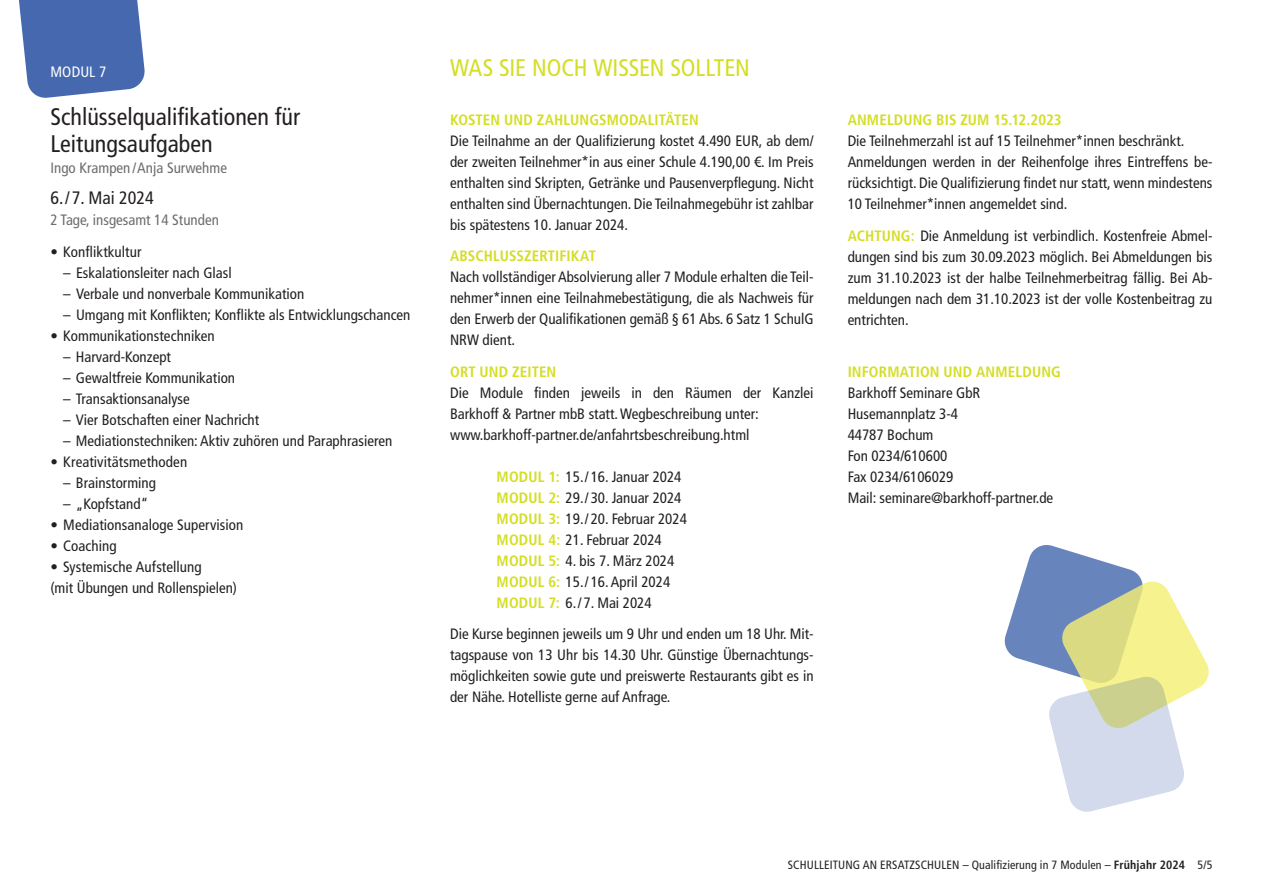
<style>
.page{position:relative;width:1263px;height:893px;background:#fff}
.page>*{position:absolute;margin:0;border:0;box-sizing:border-box;transform-origin:0 0}
.t1{font:condensed 24px/27px "Frutiger LT Pro";color:#231f20}
.t2{font:condensed 24px "Frutiger LT Pro";letter-spacing:-.005em;color:#d4de23}
.t3{font:condensed 18px "Frutiger LT Pro";color:#231f20}
.t4{font:condensed 15px/21px "Frutiger LT Pro";color:#231f20}
.t5{font:700 condensed 15px "Frutiger LT Std";letter-spacing:.01em;color:#d4de23}
.t6{font:condensed 15px "Frutiger LT Pro";color:#6c6d70}
.t7{font:condensed 15px "Frutiger LT Pro";letter-spacing:.005em;color:#fff}
.t8{font:condensed 12px "Frutiger LT Pro";letter-spacing:.01em;color:#231f20}
.s1{font-family:"Frutiger LT Std";font-weight:700;color:#d4de23}
.s2{font-family:"Frutiger LT Std";font-weight:700}
</style>
<div class="page">
<svg style="left:19px;top:0;width:126px;height:98px;background:#5b79b8"></svg>
<svg style="left:1004px;top:545px;width:205px;height:267px"></svg>
<p class="t7" style="left:50px;top:63px;width:57px">MODUL 7</p>
<h1 class="t1" style="left:50px;top:103px;width:251px">Schlüsselqualifikationen für<br>Leitungsaufgaben</h1>
<p class="t6" style="left:50px;top:159px;width:178px">Ingo Krampen /Anja Surwehme</p>
<p class="t3" style="left:50px;top:188px;width:105px">6./ 7. Mai 2024</p>
<p class="t6" style="left:50px;top:211px;width:170px">2 Tage, insgesamt 14 Stunden</p>
<p class="t4" style="left:50px;top:241px;width:93px">• Konfliktkultur</p>
<p class="t4" style="left:63px;top:262px;width:170px">– Eskalationsleiter nach Glasl</p>
<p class="t4" style="left:63px;top:283px;width:243px">– Verbale und nonverbale Kommunikation</p>
<p class="t4" style="left:63px;top:304px;width:349px">– Umgang mit Konflikten; Konflikte als Entwicklungschancen</p>
<p class="t4" style="left:50px;top:325px;width:166px">• Kommunikationstechniken</p>
<p class="t4" style="left:63px;top:346px;width:109px">– Harvard-Konzept</p>
<p class="t4" style="left:63px;top:367px;width:173px">– Gewaltfreie Kommunikation</p>
<p class="t4" style="left:63px;top:388px;width:128px">– Transaktionsanalyse</p>
<p class="t4" style="left:63px;top:409px;width:198px">– Vier Botschaften einer Nachricht</p>
<p class="t4" style="left:63px;top:430px;width:331px">– Mediationstechniken: Aktiv zuhören und Paraphrasieren</p>
<p class="t4" style="left:50px;top:451px;width:138px">• Kreativitätsmethoden</p>
<p class="t4" style="left:63px;top:472px;width:94px">– Brainstorming</p>
<p class="t4" style="left:63px;top:493px;width:86px">– „Kopfstand“</p>
<p class="t4" style="left:50px;top:514px;width:194px">• Mediationsanaloge Supervision</p>
<p class="t4" style="left:50px;top:535px;width:68px">• Coaching</p>
<p class="t4" style="left:50px;top:556px;width:188px">• Systemische Aufstellung<br>(mit Übungen und Rollenspielen)</p>
<h1 class="t2" style="left:450px;top:54px;width:301px">WAS SIE NOCH WISSEN SOLLTEN</h1>
<p class="t5" style="left:450px;top:110px;width:250px">KOSTEN UND ZAHLUNGSMODALITÄTEN</p>
<p class="t4" style="left:450px;top:130px;width:365px;text-align:justify">Die Teilnahme an der Qualifizierung kostet 4.490 EUR, ab dem/ der zweiten Teilnehmer*in aus einer Schule 4.190,00 €. Im Preis enthalten sind Skripten, Getränke und Pausenverpflegung. Nicht enthalten sind Übernachtungen. Die Teilnahmegebühr ist zahlbar bis spätestens 10. Januar 2024.</p>
<p class="t5" style="left:450px;top:247px;width:147px">ABSCHLUSSZERTIFIKAT</p>
<p class="t4" style="left:450px;top:267px;width:365px;text-align:justify">Nach vollständiger Absolvierung aller 7 Module erhalten die Teil&shy;nehmer*innen eine Teilnahmebestätigung, die als Nachweis für den Erwerb der Qualifikationen gemäß § 61 Abs. 6 Satz 1 SchulG NRW dient.</p>
<p class="t5" style="left:450px;top:362px;width:108px">ORT UND ZEITEN</p>
<p class="t4" style="left:450px;top:382px;width:365px">Die Module finden jeweils in den Räumen der Kanzlei<br>Barkhoff &amp; Partner mbB statt. Wegbeschreibung unter: www.barkhoff-partner.de/anfahrtsbeschreibung.html</p>
<p class="t4" style="left:497px;top:466px;width:192px"><span class="s1">MODUL 1:</span> 15./ 16. Januar 2024<br><span class="s1">MODUL 2:</span> 29./ 30. Januar 2024<br><span class="s1">MODUL 3:</span> 19./ 20. Februar 2024<br><span class="s1">MODUL 4:</span> 21. Februar 2024<br><span class="s1">MODUL 5:</span> 4. bis 7. März 2024<br><span class="s1">MODUL 6:</span> 15./ 16. April 2024<br><span class="s1">MODUL 7:</span> 6./ 7. Mai 2024</p>
<p class="t4" style="left:450px;top:624px;width:365px;text-align:justify">Die Kurse beginnen jeweils um 9 Uhr und enden um 18 Uhr. Mit&shy;tagspause von 13 Uhr bis 14.30 Uhr. Günstige Übernachtungs&shy;möglichkeiten sowie gute und preiswerte Restaurants gibt es in der Nähe. Hotelliste gerne auf Anfrage.</p>
<p class="t5" style="left:848px;top:111px;width:215px">ANMELDUNG BIS ZUM 15.12.2023</p>
<p class="t4" style="left:848px;top:131px;width:366px">Die Teilnehmerzahl ist auf 15 Teilnehmer*innen beschränkt.<br>Anmeldungen werden in der Reihenfolge ihres Eintreffens be&shy;rücksichtigt. Die Qualifizierung findet nur statt, wenn mindestens 10 Teilnehmer*innen angemeldet sind.</p>
<p class="t4" style="left:848px;top:225px;width:366px;text-align:justify"><span class="s1">ACHTUNG:</span> Die Anmeldung ist verbindlich. Kostenfreie Abmel&shy;dungen sind bis zum 30.09.2023 möglich. Bei Abmeldungen bis zum 31.10.2023 ist der halbe Teilnehmerbeitrag fällig. Bei Ab&shy;meldungen nach dem 31.10.2023 ist der volle Kostenbeitrag zu entrichten.</p>
<p class="t5" style="left:848px;top:363px;width:215px">INFORMATION UND ANMELDUNG</p>
<p class="t4" style="left:848px;top:383px;width:207px">Barkhoff Seminare GbR<br>Husemannplatz 3-4<br>44787 Bochum<br>Fon 0234/610600<br>Fax 0234/6106029<br>Mail: seminare@barkhoff-partner.de</p>
<p class="t8" style="left:788px;top:858px;width:426px">SCHULLEITUNG AN ERSATZSCHULEN – Qualifizierung in 7 Modulen – <span class="s2">Frühjahr 2024</span> 5/5</p>
</div>
